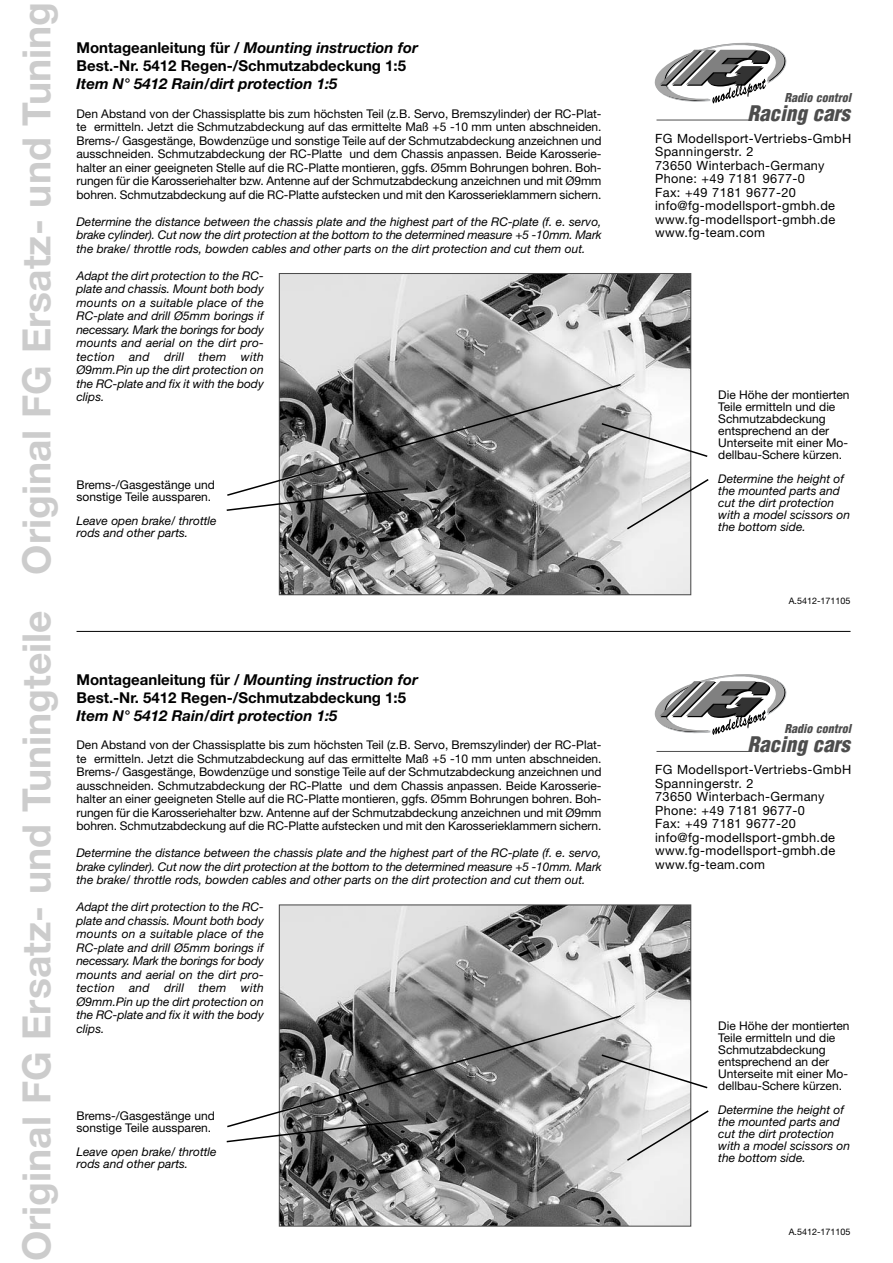
<style>
.page{position:relative;width:893px;height:1263px;background:#fff}
.page>*{position:absolute;margin:0;border:0;box-sizing:border-box;transform-origin:0 0}
.t1{font:700 39px "Helvetica Neue";color:#ccc}
.t2{font:italic 900 condensed 21px "Helvetica";color:#4d4d4d}
.t3{font:700 15px/18px "Helvetica Neue";color:#000}
.t4{font:italic 700 15px "Helvetica Neue";color:#000}
.t5{font:12.75px/13.5px "Helvetica Neue";letter-spacing:.03em;color:#000}
.t6{font:12px/13.5px "Helvetica Neue";color:#000}
.t7{font:italic 12px/13.5px "Helvetica Neue";color:#000;text-align:justify}
.t8{font:italic 900 condensed 12px "Helvetica";color:#4d4d4d}
.t9{font:9px "Helvetica Neue";color:#000}
.s1{font-style:italic}
</style>
<div class="page">
<svg style="left:654px;top:42px;width:133px;height:62px"></svg>
<div style="left:746px;top:103px;width:114px;height:25px;background:#fff"></div>
<hr style="left:656px;top:120px;width:95px;height:1px;background:#4d4d4d">
<img style="left:281px;top:275px;width:408px;height:318px">
<svg style="left:622px;top:422px;width:86px;height:36px"></svg>
<svg style="left:625px;top:478px;width:84px;height:53px"></svg>
<svg style="left:254px;top:383px;width:368px;height:114px;background:#868686"></svg>
<svg style="left:226px;top:487px;width:183px;height:25px"></svg>
<svg style="left:654px;top:674px;width:133px;height:61px"></svg>
<hr style="left:656px;top:751px;width:95px;height:1px;background:#4d4d4d">
<img style="left:281px;top:906px;width:408px;height:319px">
<svg style="left:622px;top:1053px;width:86px;height:37px"></svg>
<svg style="left:625px;top:1109px;width:84px;height:53px"></svg>
<svg style="left:255px;top:1014px;width:367px;height:114px;background:#868686"></svg>
<svg style="left:226px;top:1118px;width:183px;height:25px"></svg>
<hr style="left:77px;top:631px;width:773px;height:1px;background:#000">
<h1 class="t1" style="left:23px;top:1261px;width:1261px;rotate:-90deg">Original FG Ersatz- und Tuningteile Original FG Ersatz- und Tuning</h1>
<p class="t3" style="left:77px;top:40px;width:343px">Montageanleitung für / <span class="s1">Mounting instruction for<br></span>Best.-Nr. 5412 Regen-/Schmutzabdeckung 1:5</p>
<p class="t4" style="left:77px;top:79px;width:262px">Item N° 5412 Rain/dirt protection 1:5</p>
<p class="t6" style="left:77px;top:108px;width:526px;text-align:justify">Den Abstand von der Chassisplatte bis zum höchsten Teil (z.B. Servo, Bremszylinder) der RC-Plat&shy;te ermitteln. Jetzt die Schmutzabdeckung auf das ermittelte Maß +5 -10 mm unten abschneiden.<br>Brems-/ Gasgestänge, Bowdenzüge und sonstige Teile auf der Schmutzabdeckung anzeichnen und ausschneiden. Schmutzabdeckung der RC-Platte und dem Chassis anpassen. Beide Karosserie&shy;halter an einer geeigneten Stelle auf die RC-Platte montieren, ggfs. Ø5mm Bohrungen bohren. Boh&shy;rungen für die Karosseriehalter bzw. Antenne auf der Schmutzabdeckung anzeichnen und mit Ø9mm bohren. Schmutzabdeckung auf die RC-Platte aufstecken und mit den Karosserieklammern sichern.</p>
<p class="t7" style="left:77px;top:216px;width:526px">Determine the distance between the chassis plate and the highest part of the RC-plate (f. e. servo, brake cylinder). Cut now the dirt protection at the bottom to the determined measure +5 -10mm. Mark the brake/ throttle rods, bowden cables and other parts on the dirt protection and cut them out.</p>
<p class="t7" style="left:77px;top:270px;width:189px">Adapt the dirt protection to the RC&shy;plate and chassis. Mount both body mounts on a suitable place of the RC-plate and drill Ø5mm borings if necessary. Mark the borings for body mounts and aerial on the dirt pro&shy;tection and drill them with Ø9mm.Pin up the dirt protection on the RC-plate and fix it with the body clips.</p>
<p class="t6" style="left:77px;top:480px;width:140px;line-height:12px">Brems-/Gasgestänge und sonstige Teile aussparen.</p>
<p class="t7" style="left:77px;top:516px;width:142px;line-height:12px">Leave open brake/ throttle rods and other parts.</p>
<p class="t3" style="left:77px;top:672px;width:343px">Montageanleitung für / <span class="s1">Mounting instruction for<br></span>Best.-Nr. 5412 Regen-/Schmutzabdeckung 1:5</p>
<p class="t4" style="left:77px;top:710px;width:262px">Item N° 5412 Rain/dirt protection 1:5</p>
<p class="t6" style="left:77px;top:739px;width:526px;text-align:justify">Den Abstand von der Chassisplatte bis zum höchsten Teil (z.B. Servo, Bremszylinder) der RC-Plat&shy;te ermitteln. Jetzt die Schmutzabdeckung auf das ermittelte Maß +5 -10 mm unten abschneiden.<br>Brems-/ Gasgestänge, Bowdenzüge und sonstige Teile auf der Schmutzabdeckung anzeichnen und ausschneiden. Schmutzabdeckung der RC-Platte und dem Chassis anpassen. Beide Karosserie&shy;halter an einer geeigneten Stelle auf die RC-Platte montieren, ggfs. Ø5mm Bohrungen bohren. Boh&shy;rungen für die Karosseriehalter bzw. Antenne auf der Schmutzabdeckung anzeichnen und mit Ø9mm bohren. Schmutzabdeckung auf die RC-Platte aufstecken und mit den Karosserieklammern sichern.</p>
<p class="t7" style="left:77px;top:847px;width:526px">Determine the distance between the chassis plate and the highest part of the RC-plate (f. e. servo, brake cylinder). Cut now the dirt protection at the bottom to the determined measure +5 -10mm. Mark the brake/ throttle rods, bowden cables and other parts on the dirt protection and cut them out.</p>
<p class="t7" style="left:77px;top:901px;width:189px">Adapt the dirt protection to the RC&shy;plate and chassis. Mount both body mounts on a suitable place of the RC-plate and drill Ø5mm borings if necessary. Mark the borings for body mounts and aerial on the dirt pro&shy;tection and drill them with Ø9mm.Pin up the dirt protection on the RC-plate and fix it with the body clips.</p>
<p class="t6" style="left:77px;top:1111px;width:140px;line-height:12px">Brems-/Gasgestänge und sonstige Teile aussparen.</p>
<p class="t7" style="left:77px;top:1147px;width:142px;line-height:12px">Leave open brake/ throttle rods and other parts.</p>
<p class="t8" style="left:784px;top:93px;width:71px">Radio control</p>
<p class="t5" style="left:655px;top:133px;width:198px">FG Modellsport-Vertriebs-GmbH<br>Spanningerstr. 2<br>73650 Winterbach-Germany<br>Phone: +49 7181 9677-0<br>Fax: +49 7181 9677-20 info@fg-modellsport-gmbh.de www.fg-modellsport-gmbh.de www.fg-team.com</p>
<h2 class="t2" style="left:747px;top:105px;width:108px">Racing cars</h2>
<p class="t6" style="left:718px;top:390px;width:133px;line-height:12px">Die Höhe der montierten<br>Teile ermitteln und die<br>Schmutzabdeckung entsprechend an der<br>Unterseite mit einer Mo&shy;dellbau-Schere kürzen.</p>
<p class="t7" style="left:718px;top:474px;width:133px;line-height:12px;text-align:left">Determine the height of the mounted parts and cut the dirt protection with a model scissors on the bottom side.</p>
<p class="t9" style="left:789px;top:597px;width:63px">A.5412-171105</p>
<p class="t8" style="left:784px;top:724px;width:71px">Radio control</p>
<p class="t5" style="left:655px;top:764px;width:198px">FG Modellsport-Vertriebs-GmbH<br>Spanningerstr. 2<br>73650 Winterbach-Germany<br>Phone: +49 7181 9677-0<br>Fax: +49 7181 9677-20 info@fg-modellsport-gmbh.de www.fg-modellsport-gmbh.de www.fg-team.com</p>
<h2 class="t2" style="left:747px;top:736px;width:108px">Racing cars</h2>
<p class="t6" style="left:718px;top:1021px;width:133px;line-height:12px">Die Höhe der montierten<br>Teile ermitteln und die<br>Schmutzabdeckung entsprechend an der<br>Unterseite mit einer Mo&shy;dellbau-Schere kürzen.</p>
<p class="t7" style="left:718px;top:1105px;width:133px;line-height:12px;text-align:left">Determine the height of the mounted parts and cut the dirt protection with a model scissors on the bottom side.</p>
<p class="t9" style="left:789px;top:1229px;width:63px">A.5412-171105</p>
</div>
